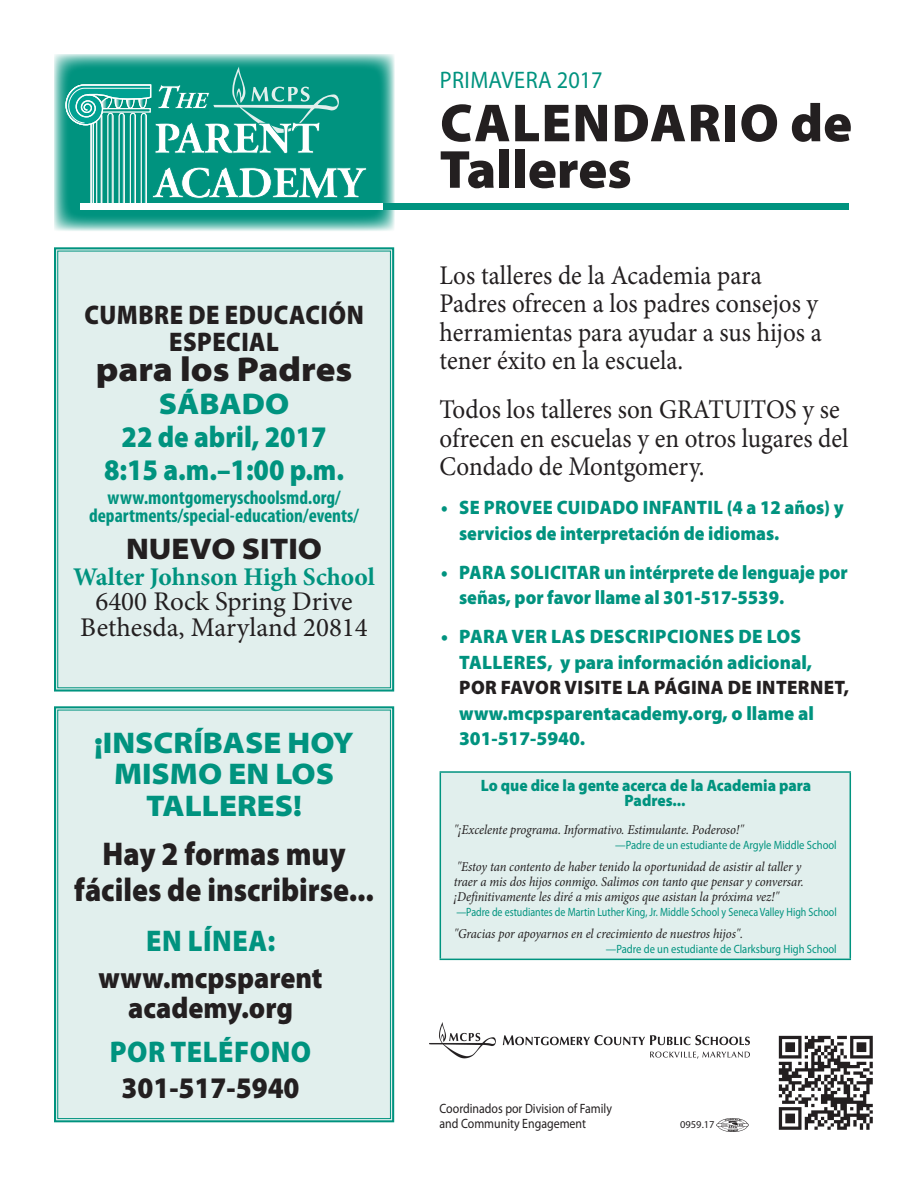
<style>
.page{position:relative;width:918px;height:1188px;background:#fff}
.page>*{position:absolute;margin:0;border:0;box-sizing:border-box;transform-origin:0 0}
.t1{font:900 54px/46.5px "Myriad Pro";letter-spacing:.005em;color:#231f20}
.t2{font:900 semi-expanded 34.5px "Myriad Pro";color:#231f20}
.t3{font:900 33px/36px "Myriad Pro";color:#231f20;text-align:center;scale:.9 1}
.t4{font:900 semi-expanded 30px/31.5px "Myriad Pro";color:#00937f;text-align:center}
.t5{font:900 30px/30px "Myriad Pro";color:#231f20;text-align:center;scale:.93 1}
.t6{font:900 30px/33px "Myriad Pro";color:#00937f;text-align:center;scale:.9 1}
.t7{font:900 30px "Myriad Pro";letter-spacing:.02em;color:#00937f;scale:.93 1}
.t8{font:900 semi-expanded 30px "Myriad Pro";color:#231f20}
.t9{font:27px/28.5px "Minion Pro";color:#231f20;scale:.93 1}
.t10{font:27px/25.5px "Minion Pro";color:#231f20;text-align:center}
.t11{font:900 27px/27px "Myriad Pro";letter-spacing:.02em;color:#231f20;text-align:center;scale:.9 1}
.t12{font:700 25.5px "Minion Pro";color:#00937f}
.t13{font:24px "Myriad Pro";letter-spacing:.02em;color:#00937f;scale:.93 1}
.t14{font:900 19.5px/25.5px "Myriad Pro";color:#00937f;scale:.93 1}
.t15{font:700 condensed 19.5px/18px "Myriad Pro";color:#00937f;text-align:center}
.t16{font:900 19.5px/25.5px "Myriad Pro";letter-spacing:.02em;color:#00937f}
.t17{font:900 19.5px/25.5px "Myriad Pro";color:#00937f}
.t18{font:900 19.5px "Myriad Pro";letter-spacing:.02em;color:#231f20}
.t19{font:900 16.5px/15px "Myriad Pro";color:#00937f;scale:.93 1}
.t20{font:italic 13.5px/15px "Minion Pro";letter-spacing:-.01em;color:#231f20;scale:.93 1}
.t21{font:13.5px/15px "Myriad Pro";color:#231f20;scale:.88 1}
.t22{font:12px "Myriad Pro";color:#00937f;scale:.88 1}
.t23{font:12px "Myriad Pro";color:#00937f;scale:.83 1}
.t24{font:10.5px "Myriad Pro";color:#231f20}
</style>
<div class="page">
<div style="left:54px;top:706px;width:341px;height:417px;background:#e1efed"></div>
<div style="left:57px;top:710px;width:334px;height:409px;border:1px solid #00937f"></div>
<div style="left:54px;top:247px;width:341px;height:445px;background:#e1efed"></div>
<div style="left:57px;top:251px;width:334px;height:437px;border:1px solid #00937f"></div>
<img style="left:778px;top:1035px;width:95px;height:95px">
<img style="left:717px;top:1118px;width:32px;height:13px">
<img style="left:429px;top:1023px;width:321px;height:35px">
<div style="left:440px;top:772px;width:410px;height:187px;background:#e1efed"></div>
<hr style="left:440px;top:771px;width:411px;height:2px;background:#00937f">
<hr style="left:440px;top:773px;width:1px;height:186px;background:#00937f">
<hr style="left:850px;top:773px;width:1px;height:186px;background:#00937f">
<hr style="left:440px;top:959px;width:411px;height:1px;background:#00937f">
<svg style="left:54px;top:54px;width:341px;height:177px;background:#4fb4a6"></svg>
<div style="left:80px;top:203px;width:303px;height:7px;background:#fff"></div>
<svg style="left:65px;top:66px;width:302px;height:144px;background:#3bac9d"></svg>
<div style="left:383px;top:203px;width:466px;height:7px;background:#00937f"></div>
<h3 class="t11" style="left:84px;top:300px;width:312px">CUMBRE DE EDUCACIÓN<br>ESPECIAL</h3>
<h2 class="t2" style="left:96px;top:349px;width:258px">para los Padres</h2>
<h3 class="t4" style="left:159px;top:388px;width:132px">SÁBADO</h3>
<h3 class="t6" style="left:104px;top:419px;width:268px">22 de abril, 2017<br>8:15 a.m.–1:00 p.m.</h3>
<h3 class="t15" style="left:89px;top:488px;width:271px">www.montgomeryschoolsmd.org/ departments/special-education/events/</h3>
<h3 class="t8" style="left:126px;top:532px;width:198px">NUEVO SITIO</h3>
<h3 class="t12" style="left:73px;top:558px;width:303px">Walter Johnson High School</h3>
<h3 class="t10" style="left:80px;top:589px;width:289px">6400 Rock Spring Drive<br>Bethesda, Maryland 20814</h3>
<h3 class="t4" style="left:94px;top:727px;width:262px">¡INSCRÍBASE HOY<br>MISMO EN LOS<br>TALLERES!</h3>
<h3 class="t3" style="left:74px;top:835px;width:335px">Hay 2 formas muy fáciles de inscribirse...</h3>
<h3 class="t7" style="left:146px;top:921px;width:140px">EN LÍNEA:</h3>
<h3 class="t5" style="left:99px;top:962px;width:243px">www.mcpsparent academy.org</h3>
<h3 class="t7" style="left:110px;top:1032px;width:218px">POR TELÉFONO</h3>
<h3 class="t5" style="left:121px;top:1072px;width:193px">301-517-5940</h3>
<h3 class="t13" style="left:440px;top:67px;width:177px">PRIMAVERA 2017</h3>
<h1 class="t1" style="left:440px;top:98px;width:414px">CALENDARIO de<br>Talleres</h1>
<h3 class="t9" style="left:440px;top:261px;width:413px">Los talleres de la Academia para Padres ofrecen a los padres consejos y herramientas para ayudar a sus hijos a tener éxito en la escuela.</h3>
<h3 class="t9" style="left:440px;top:395px;width:441px">Todos los talleres son GRATUITOS y se ofrecen en escuelas y en otros lugares del<br>Condado de Montgomery.</h3>
<h3 class="t14" style="left:459px;top:494px;width:415px;text-indent:-18px">• SE PROVEE CUIDADO INFANTIL (4 a 12 años) y servicios de interpretación de idiomas.</h3>
<h3 class="t14" style="left:459px;top:558px;width:420px;text-indent:-18px">• PARA SOLICITAR un intérprete de lenguaje por señas, por favor llame al 301-517-5539.</h3>
<h3 class="t16" style="left:459px;top:623px;width:354px;text-indent:-18px">• PARA VER LAS DESCRIPCIONES DE LOS<br>TALLERES, y para información adicional,</h3>
<h3 class="t18" style="left:459px;top:674px;width:391px">POR FAVOR VISITE LA PÁGINA DE INTERNET,</h3>
<h3 class="t17" style="left:459px;top:699px;width:357px">www.mcpsparentacademy.org, o llame al<br>301-517-5940.</h3>
<p class="t19" style="left:625px;top:777px;width:202px;text-indent:-144px">Lo que dice la gente acerca de la Academia para<br>Padres...</p>
<p class="t20" style="left:454px;top:823px;width:313px">"¡Excelente programa. Informativo. Estimulante. Poderoso!"</p>
<p class="t22" style="left:615px;top:839px;width:253px">—Padre de un estudiante de Argyle Middle School</p>
<p class="t20" style="left:454px;top:859px;width:378px">"Estoy tan contento de haber tenido la oportunidad de asistir al taller y traer a mis dos hijos conmigo. Salimos con tanto que pensar y conversar. ¡Definitivamente les diré a mis amigos que asistan la próxima vez!"</p>
<p class="t23" style="left:456px;top:906px;width:460px">—Padre de estudiantes de Martin Luther King, Jr. Middle School y Seneca Valley High School</p>
<p class="t20" style="left:454px;top:926px;width:313px">"Gracias por apoyarnos en el crecimiento de nuestros hijos".</p>
<p class="t22" style="left:606px;top:942px;width:264px">—Padre de un estudiante de Clarksburg High School</p>
<p class="t21" style="left:440px;top:1101px;width:197px">Coordinados por Division of Family and Community Engagement</p>
<p class="t24" style="left:680px;top:1119px;width:36px">0959.17</p>
</div>
